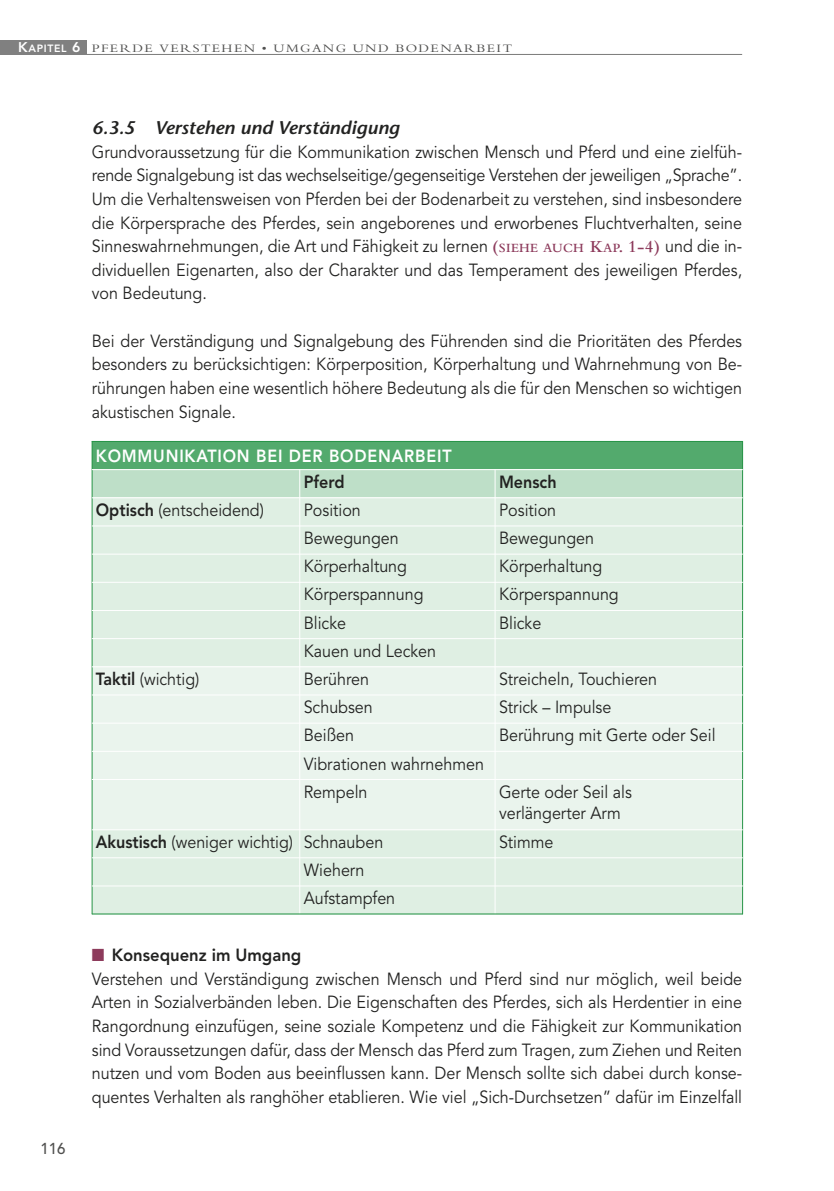
<style>
.page{position:relative;width:834px;height:1191px;background:#fff}
.page>*{position:absolute;margin:0;border:0;box-sizing:border-box;transform-origin:0 0}
.t1{font:italic 600 18.2px "Stone Sans";letter-spacing:-.005em;color:#222221;scale:1.05 1}
.t2{font:17.5px/23.6px "Avenir";color:#222221;scale:.92 1}
.t3{font:800 17.5px/26.4px "Avenir";letter-spacing:.05em;color:#fff;scale:.92 1}
.t4{font:800 17.5px "Avenir";color:#222221;scale:.92 1}
.t5{font:500 15.75px "Avenir";color:#4f4f4e;scale:.95 1}
.t6{font:11.9px "M Bembo";letter-spacing:.1em;color:#4f4f4e;scale:1.18 1}
.t7{font:800 10.5px "Avenir";letter-spacing:.065em;color:#fff}
.s1{font-size:14px}
.s2{font-family:"Bembo";font-weight:600;color:#8d3b5c}
.s3{font-family:"Bembo";font-weight:600;font-size:13.12px;color:#8d3b5c}
.s4{color:#222221}
.s5{font-weight:800}
.s6{color:#8d3b5c}
</style>
<div class="page">
<hr style="left:87px;top:54px;width:655px;height:1px;background:#7b7b7a">
<div style="left:0;top:40px;width:87px;height:15px;background:#808080"></div>
<div style="left:92px;top:441px;width:650px;height:28px;background:#53aa6d"></div>
<div style="left:92px;top:469px;width:208px;height:29px;background:#bedfc8"></div>
<div style="left:300px;top:469px;width:195px;height:29px;background:#bedfc8"></div>
<div style="left:495px;top:469px;width:247px;height:29px;background:#bedfc8"></div>
<div style="left:92px;top:498px;width:208px;height:28px;background:#dfefe3"></div>
<div style="left:300px;top:498px;width:195px;height:28px;background:#dfefe3"></div>
<div style="left:495px;top:498px;width:247px;height:28px;background:#dfefe3"></div>
<div style="left:92px;top:526px;width:208px;height:28px;background:#dfefe3"></div>
<div style="left:300px;top:526px;width:195px;height:28px;background:#dfefe3"></div>
<div style="left:495px;top:526px;width:247px;height:28px;background:#dfefe3"></div>
<div style="left:92px;top:554px;width:208px;height:28px;background:#dfefe3"></div>
<div style="left:300px;top:554px;width:195px;height:28px;background:#dfefe3"></div>
<div style="left:495px;top:554px;width:247px;height:28px;background:#dfefe3"></div>
<div style="left:92px;top:582px;width:208px;height:28px;background:#dfefe3"></div>
<div style="left:300px;top:582px;width:195px;height:28px;background:#dfefe3"></div>
<div style="left:495px;top:582px;width:247px;height:28px;background:#dfefe3"></div>
<div style="left:92px;top:610px;width:208px;height:28px;background:#dfefe3"></div>
<div style="left:300px;top:610px;width:195px;height:28px;background:#dfefe3"></div>
<div style="left:495px;top:610px;width:247px;height:28px;background:#dfefe3"></div>
<div style="left:92px;top:638px;width:208px;height:29px;background:#dfefe3"></div>
<div style="left:300px;top:638px;width:195px;height:29px;background:#dfefe3"></div>
<div style="left:495px;top:638px;width:247px;height:29px;background:#dfefe3"></div>
<div style="left:92px;top:667px;width:208px;height:28px;background:#eaf4ed"></div>
<div style="left:300px;top:667px;width:195px;height:28px;background:#eaf4ed"></div>
<div style="left:495px;top:667px;width:247px;height:28px;background:#eaf4ed"></div>
<div style="left:92px;top:695px;width:208px;height:28px;background:#eaf4ed"></div>
<div style="left:300px;top:695px;width:195px;height:28px;background:#eaf4ed"></div>
<div style="left:495px;top:695px;width:247px;height:28px;background:#eaf4ed"></div>
<div style="left:92px;top:723px;width:208px;height:28px;background:#eaf4ed"></div>
<div style="left:300px;top:723px;width:195px;height:28px;background:#eaf4ed"></div>
<div style="left:495px;top:723px;width:247px;height:28px;background:#eaf4ed"></div>
<div style="left:92px;top:751px;width:208px;height:28px;background:#eaf4ed"></div>
<div style="left:300px;top:751px;width:195px;height:28px;background:#eaf4ed"></div>
<div style="left:495px;top:751px;width:247px;height:28px;background:#eaf4ed"></div>
<div style="left:92px;top:779px;width:208px;height:51px;background:#eaf4ed"></div>
<div style="left:300px;top:779px;width:195px;height:51px;background:#eaf4ed"></div>
<div style="left:495px;top:779px;width:247px;height:51px;background:#eaf4ed"></div>
<div style="left:92px;top:830px;width:208px;height:27px;background:#dfefe3"></div>
<div style="left:300px;top:830px;width:195px;height:27px;background:#dfefe3"></div>
<div style="left:495px;top:830px;width:247px;height:27px;background:#dfefe3"></div>
<div style="left:92px;top:857px;width:208px;height:29px;background:#dfefe3"></div>
<div style="left:300px;top:857px;width:195px;height:29px;background:#dfefe3"></div>
<div style="left:495px;top:857px;width:247px;height:29px;background:#dfefe3"></div>
<div style="left:92px;top:886px;width:208px;height:28px;background:#dfefe3"></div>
<div style="left:300px;top:886px;width:195px;height:28px;background:#dfefe3"></div>
<div style="left:495px;top:886px;width:247px;height:28px;background:#dfefe3"></div>
<hr style="left:92px;top:441px;width:1px;height:473px;background:#289548">
<hr style="left:299px;top:469px;width:1px;height:445px;background:#fff">
<hr style="left:494px;top:469px;width:1px;height:445px;background:#fff">
<hr style="left:742px;top:441px;width:1px;height:473px;background:#289548">
<hr style="left:92px;top:441px;width:650px;height:1px;background:#289548">
<hr style="left:92px;top:469px;width:650px;height:1px;background:#fff">
<hr style="left:92px;top:497px;width:650px;height:1px;background:#fff">
<hr style="left:92px;top:525px;width:650px;height:1px;background:#fff">
<hr style="left:92px;top:553px;width:650px;height:1px;background:#fff">
<hr style="left:92px;top:582px;width:650px;height:1px;background:#fff">
<hr style="left:92px;top:610px;width:650px;height:1px;background:#fff">
<hr style="left:92px;top:638px;width:650px;height:1px;background:#fff">
<hr style="left:92px;top:666px;width:650px;height:1px;background:#fff">
<hr style="left:92px;top:694px;width:650px;height:1px;background:#fff">
<hr style="left:92px;top:722px;width:650px;height:1px;background:#fff">
<hr style="left:92px;top:751px;width:650px;height:1px;background:#fff">
<hr style="left:92px;top:779px;width:650px;height:1px;background:#fff">
<hr style="left:92px;top:829px;width:650px;height:1px;background:#fff">
<hr style="left:92px;top:857px;width:650px;height:1px;background:#fff">
<hr style="left:92px;top:885px;width:650px;height:1px;background:#fff">
<hr style="left:92px;top:913px;width:650px;height:1px;background:#289548">
<p class="t7" style="left:18px;top:44px;width:64px"><span class="s1">K</span>APITEL <span class="s1">6</span></p>
<p class="t6" style="left:92px;top:44px;width:357px">PFERDE VERSTEHEN • UMGANG UND BODENARBEIT</p>
<p class="t5" style="left:41px;top:1142px;width:28px">116</p>
<p class="t1" style="left:92px;top:121px;width:295px">6.3.5 Verstehen und Verständigung</p>
<p class="t2" style="left:92px;top:141px;width:708px;text-align:justify">Grundvoraussetzung für die Kommunikation zwischen Mensch und Pferd und eine zielfüh&shy;rende Signalgebung ist das wechselseitige/gegenseitige Verstehen der jeweiligen „Sprache”.<br>Um die Verhaltensweisen von Pferden bei der Bodenarbeit zu verstehen, sind insbesondere die Körpersprache des Pferdes, sein angeborenes und erworbenes Fluchtverhalten, seine Sinneswahrnehmungen, die Art und Fähigkeit zu lernen <span class="s2">(</span><span class="s3">SIEHE AUCH</span> <span class="s2">K</span><span class="s3">AP</span><span class="s2">. 1-4)</span> und die in&shy;dividuellen Eigenarten, also der Charakter und das Temperament des jeweiligen Pferdes, von Bedeutung.</p>
<p class="t2" style="left:92px;top:330px;width:708px;text-align:justify">Bei der Verständigung und Signalgebung des Führenden sind die Prioritäten des Pferdes besonders zu berücksichtigen: Körperposition, Körperhaltung und Wahrnehmung von Be&shy;rührungen haben eine wesentlich höhere Bedeutung als die für den Menschen so wichtigen akustischen Signale.</p>
<p class="t3" style="left:303px;top:444px;width:162px;text-indent:-208px">KOMMUNIKATION BEI DER BODENARBEIT<br><span class="s4">Pferd</span></p>
<p class="t4" style="left:499px;top:475px;width:64px">Mensch</p>
<p class="t2" style="left:96px;top:499px;width:184px"><span class="s5">Optisch</span> (entscheidend)</p>
<p class="t2" style="left:303px;top:499px;width:64px">Position</p>
<p class="t2" style="left:499px;top:499px;width:64px">Position</p>
<p class="t2" style="left:303px;top:528px;width:105px">Bewegungen</p>
<p class="t2" style="left:499px;top:528px;width:105px">Bewegungen</p>
<p class="t2" style="left:303px;top:556px;width:114px">Körperhaltung</p>
<p class="t2" style="left:499px;top:556px;width:114px">Körperhaltung</p>
<p class="t2" style="left:303px;top:584px;width:132px">Körperspannung</p>
<p class="t2" style="left:499px;top:584px;width:132px">Körperspannung</p>
<p class="t2" style="left:303px;top:612px;width:47px">Blicke</p>
<p class="t2" style="left:499px;top:612px;width:47px">Blicke</p>
<p class="t2" style="left:303px;top:640px;width:145px">Kauen und Lecken</p>
<p class="t2" style="left:96px;top:668px;width:114px"><span class="s5">Taktil</span> (wichtig)</p>
<p class="t2" style="left:303px;top:668px;width:72px">Berühren</p>
<p class="t2" style="left:499px;top:668px;width:173px">Streicheln, Touchieren</p>
<p class="t2" style="left:303px;top:696px;width:77px">Schubsen</p>
<p class="t2" style="left:499px;top:696px;width:124px">Strick – Impulse</p>
<p class="t2" style="left:303px;top:725px;width:56px">Beißen</p>
<p class="t2" style="left:499px;top:725px;width:237px">Berührung mit Gerte oder Seil</p>
<p class="t2" style="left:303px;top:750px;width:197px;line-height:28.9px">Vibrationen wahrnehmen<br>Rempeln</p>
<p class="t2" style="left:499px;top:783px;width:146px;line-height:21px">Gerte oder Seil als verlängerter Arm</p>
<p class="t2" style="left:96px;top:831px;width:314px"><span class="s5">Akustisch</span> (weniger wichtig) Schnauben</p>
<p class="t2" style="left:499px;top:831px;width:61px">Stimme</p>
<p class="t2" style="left:303px;top:857px;width:101px;line-height:28.2px">Wiehern<br>Aufstampfen</p>
<p class="t2" style="left:92px;top:944px;width:708px"><span class="s6">■</span> <span class="s5">Konsequenz im Umgang<br></span>Verstehen und Verständigung zwischen Mensch und Pferd sind nur möglich, weil beide Arten in Sozialverbänden leben. Die Eigenschaften des Pferdes, sich als Herdentier in eine Rangordnung einzufügen, seine soziale Kompetenz und die Fähigkeit zur Kommunikation sind Voraussetzungen dafür, dass der Mensch das Pferd zum Tragen, zum Ziehen und Reiten nutzen und vom Boden aus beeinflussen kann. Der Mensch sollte sich dabei durch konse&shy;quentes Verhalten als ranghöher etablieren. Wie viel „Sich-Durchsetzen” dafür im Einzelfall</p>
</div>
